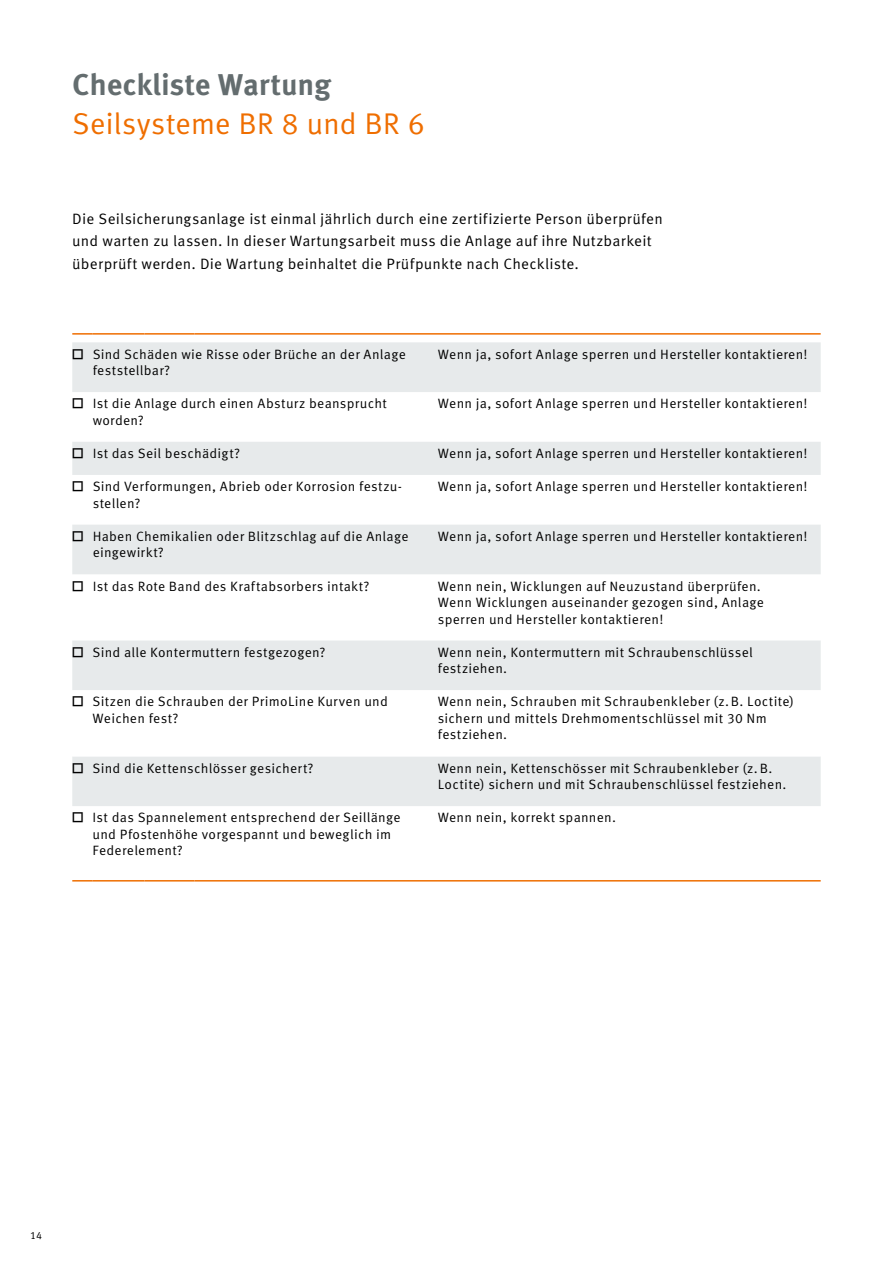
<style>
.page{position:relative;width:893px;height:1263px;background:#fff}
.page>*{position:absolute;margin:0;border:0;box-sizing:border-box;transform-origin:0 0}
.t1{font:30px "Meta Correspondence Pro";letter-spacing:-.01em;color:#ef6e00}
.t2{font:700 30px "Meta Correspondence Pro";letter-spacing:-.01em;color:#646d6f}
.t3{font:15px/22.5px "Meta Correspondence Pro";letter-spacing:.01em;color:#000}
.t4{font:13.5px/16.5px "Meta Correspondence Pro";letter-spacing:.02em;color:#000}
.t5{font:10.5px "Meta Correspondence Pro";color:#000}
</style>
<div class="page">
<svg style="left:72px;top:342px;width:749px;height:464px;fill:#e7eaeb"></svg>
<svg style="left:72px;top:690px;width:749px;height:66px"></svg>
<hr style="left:72px;top:333px;width:21px;height:2px;background:#ef6e00">
<hr style="left:93px;top:333px;width:51px;height:2px;background:#ef6e00">
<hr style="left:144px;top:333px;width:50px;height:2px;background:#ef6e00">
<hr style="left:194px;top:333px;width:244px;height:2px;background:#ef6e00">
<hr style="left:438px;top:333px;width:383px;height:2px;background:#ef6e00">
<svg style="left:72px;top:880px;width:21px;height:1px"></svg>
<hr style="left:93px;top:880px;width:51px;height:1px;background:#ef6e00">
<hr style="left:144px;top:880px;width:50px;height:1px;background:#ef6e00">
<hr style="left:194px;top:880px;width:244px;height:1px;background:#ef6e00">
<hr style="left:438px;top:880px;width:383px;height:1px;background:#ef6e00">
<h1 class="t2" style="left:72px;top:61px;width:260px">Checkliste Wartung</h1>
<h1 class="t1" style="left:72px;top:101px;width:354px">Seilsysteme BR 8 und BR 6</h1>
<p class="t3" style="left:72px;top:207px;width:592px">Die Seilsicherungsanlage ist einmal jährlich durch eine zertifizierte Person überprüfen und warten zu lassen. In dieser Wartungsarbeit muss die Anlage auf ihre Nutzbarkeit überprüft werden. Die Wartung beinhaltet die Prüfpunkte nach Checkliste.</p>
<p class="t4" style="left:93px;top:345px;width:315px;text-indent:-20px">□ Sind Schäden wie Risse oder Brüche an der Anlage feststellbar?</p>
<p class="t4" style="left:438px;top:345px;width:371px">Wenn ja, sofort Anlage sperren und Hersteller kontaktieren!</p>
<p class="t4" style="left:93px;top:394px;width:296px;text-indent:-20px">□ Ist die Anlage durch einen Absturz beansprucht worden?</p>
<p class="t4" style="left:438px;top:394px;width:371px">Wenn ja, sofort Anlage sperren und Hersteller kontaktieren!</p>
<p class="t4" style="left:72px;top:444px;width:169px">□ Ist das Seil beschädigt?</p>
<p class="t4" style="left:438px;top:444px;width:371px">Wenn ja, sofort Anlage sperren und Hersteller kontaktieren!</p>
<p class="t4" style="left:93px;top:477px;width:309px;text-indent:-20px">□ Sind Verformungen, Abrieb oder Korrosion festzu&shy;stellen?</p>
<p class="t4" style="left:438px;top:477px;width:371px">Wenn ja, sofort Anlage sperren und Hersteller kontaktieren!</p>
<p class="t4" style="left:93px;top:527px;width:318px;text-indent:-20px">□ Haben Chemikalien oder Blitzschlag auf die Anlage eingewirkt?</p>
<p class="t4" style="left:438px;top:527px;width:371px">Wenn ja, sofort Anlage sperren und Hersteller kontaktieren!</p>
<p class="t4" style="left:72px;top:577px;width:299px">□ Ist das Rote Band des Kraftabsorbers intakt?</p>
<p class="t4" style="left:438px;top:577px;width:328px">Wenn nein, Wicklungen auf Neuzustand überprüfen.<br>Wenn Wicklungen auseinander gezogen sind, Anlage sperren und Hersteller kontaktieren!</p>
<p class="t4" style="left:72px;top:643px;width:255px">□ Sind alle Kontermuttern festgezogen?</p>
<p class="t4" style="left:438px;top:643px;width:317px">Wenn nein, Kontermuttern mit Schraubenschlüssel festziehen.</p>
<p class="t4" style="left:93px;top:693px;width:297px;text-indent:-20px">□ Sitzen die Schrauben der PrimoLine Kurven und<br>Weichen fest?</p>
<p class="t4" style="left:438px;top:693px;width:358px">Wenn nein, Schrauben mit Schraubenkleber (z.B. Loctite) sichern und mittels Drehmomentschlüssel mit 30 Nm festziehen.</p>
<p class="t4" style="left:72px;top:759px;width:243px">□ Sind die Kettenschlösser gesichert?</p>
<p class="t4" style="left:438px;top:759px;width:350px">Wenn nein, Kettenschösser mit Schraubenkleber (z.B.<br>Loctite) sichern und mit Schraubenschlüssel festziehen.</p>
<p class="t4" style="left:93px;top:808px;width:310px;text-indent:-20px">□ Ist das Spannelement entsprechend der Seillänge und Pfostenhöhe vorgespannt und beweglich im<br>Federelement?</p>
<p class="t4" style="left:438px;top:808px;width:180px">Wenn nein, korrekt spannen.</p>
<p class="t5" style="left:30px;top:1228px;width:14px">14</p>
</div>
